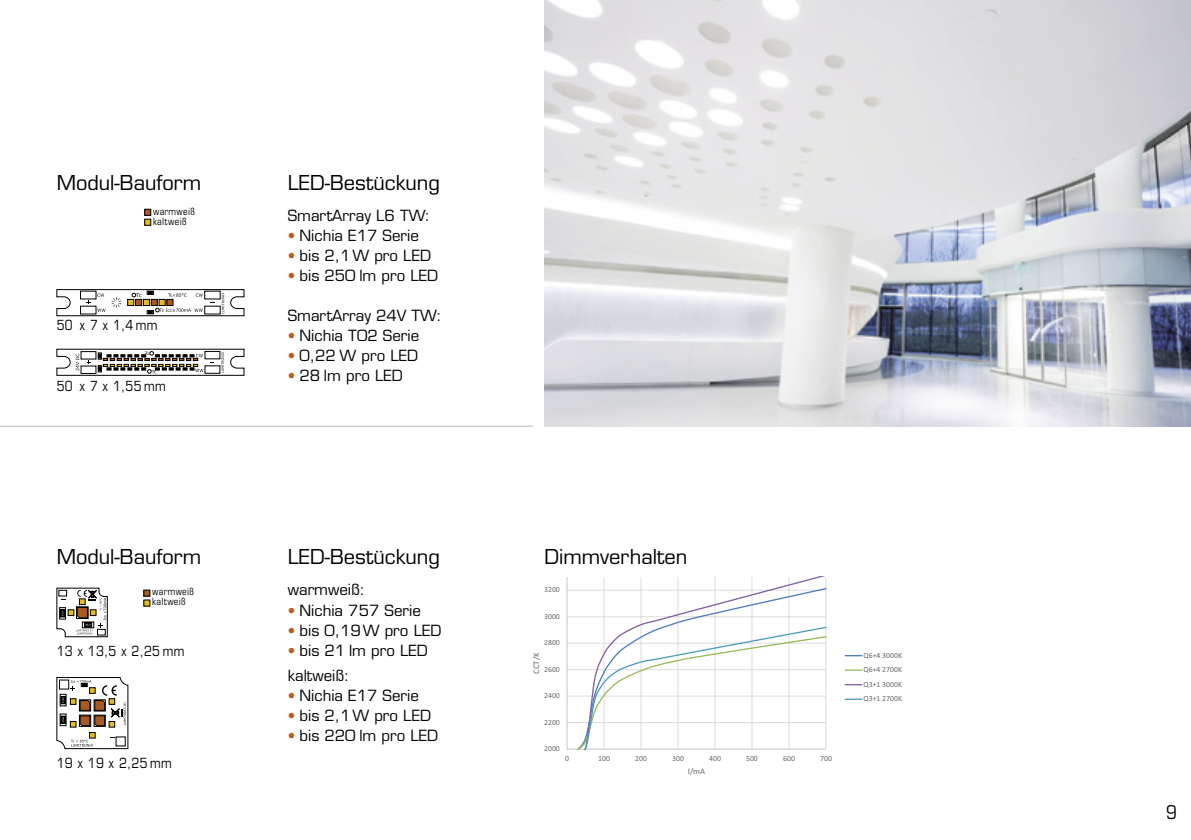
<style>
.page{position:relative;width:1191px;height:840px;background:#fff}
.page>*{position:absolute;margin:0;border:0;box-sizing:border-box;transform-origin:0 0}
.t1{font:20px "Eurostile";color:#000}
.t2{font:condensed 19px "Eurostile";color:#000}
.t3{font:15px/25.6px "Eurostile";color:#000}
.t4{font:condensed 14px "Eurostile";letter-spacing:.03em;color:#000}
.t5{font:condensed 10px/10px "Eurostile";letter-spacing:.03em;color:#000}
.t6{font:8.6px "Calibri";color:#676867}
.t7{font:7.8px/14.6px "Calibri";color:#676867;text-align:justify}
.s1{font-stretch:condensed;color:#bf5a20}
</style>
<div class="page">
<hr style="left:567px;top:721px;width:259px;height:1px;background:#ddd">
<hr style="left:567px;top:695px;width:259px;height:1px;background:#ddd">
<hr style="left:567px;top:669px;width:259px;height:1px;background:#ddd">
<hr style="left:567px;top:642px;width:259px;height:1px;background:#ddd">
<hr style="left:567px;top:616px;width:259px;height:1px;background:#ddd">
<hr style="left:567px;top:589px;width:259px;height:1px;background:#ddd">
<hr style="left:566px;top:576px;width:1px;height:172px;background:#c5c5c6">
<hr style="left:567px;top:748px;width:259px;height:1px;background:#c5c5c6">
<svg style="left:573px;top:576px;width:253px;height:49px"></svg>
<svg style="left:572px;top:625px;width:254px;height:124px"></svg>
<svg style="left:845px;top:655px;width:17px;height:1px"></svg>
<svg style="left:845px;top:669px;width:17px;height:1px"></svg>
<svg style="left:845px;top:684px;width:17px;height:1px"></svg>
<svg style="left:845px;top:698px;width:17px;height:1px"></svg>
<svg style="left:57px;top:289px;width:187px;height:27px"></svg>
<svg style="left:57px;top:349px;width:187px;height:26px"></svg>
<svg style="left:57px;top:677px;width:71px;height:71px"></svg>
<img style="left:544px;top:0;width:647px;height:426px">
<hr style="left:0;top:425px;width:533px;height:1px;background:#000">
<svg style="left:145px;top:209px;width:6px;height:16px"></svg>
<svg style="left:57px;top:587px;width:51px;height:49px"></svg>
<svg style="left:144px;top:589px;width:6px;height:7px"></svg>
<h1 class="t1" style="left:57px;top:170px;width:146px">Modul-Bauform</h1>
<p class="t5" style="left:153px;top:206px;width:43px">warmweiß kaltweiß</p>
<p class="t4" style="left:57px;top:316px;width:102px">50 x 7 x 1,4 mm</p>
<p class="t4" style="left:57px;top:377px;width:111px">50 x 7 x 1,55 mm</p>
<h1 class="t1" style="left:288px;top:170px;width:154px">LED-Bestückung</h1>
<p class="t3" style="left:288px;top:203px;width:144px">SmartArray L6 TW:</p>
<p class="t3" style="left:288px;top:223px;width:132px"><span class="s1">•</span> Nichia E17 Serie</p>
<p class="t3" style="left:288px;top:243px;width:145px"><span class="s1">•</span> bis 2,1W pro LED</p>
<p class="t3" style="left:288px;top:262px;width:152px"><span class="s1">•</span> bis 250 lm pro LED</p>
<p class="t3" style="left:288px;top:303px;width:155px">SmartArray 24V TW:</p>
<p class="t3" style="left:288px;top:322px;width:133px"><span class="s1">•</span> Nichia T02 Serie</p>
<p class="t3" style="left:288px;top:342px;width:132px"><span class="s1">•</span> 0,22 W pro LED</p>
<p class="t3" style="left:288px;top:362px;width:117px"><span class="s1">•</span> 28 lm pro LED</p>
<h1 class="t1" style="left:57px;top:544px;width:146px">Modul-Bauform</h1>
<h1 class="t1" style="left:544px;top:544px;width:144px">Dimmverhalten</h1>
<h1 class="t1" style="left:288px;top:544px;width:154px">LED-Bestückung</h1>
<p class="t3" style="left:288px;top:577px;width:79px">warmweiß:</p>
<p class="t3" style="left:288px;top:597px;width:134px"><span class="s1">•</span> Nichia 757 Serie</p>
<p class="t3" style="left:288px;top:617px;width:155px"><span class="s1">•</span> bis 0,19W pro LED</p>
<p class="t3" style="left:288px;top:637px;width:142px"><span class="s1">•</span> bis 21 lm pro LED kaltweiß:</p>
<p class="t3" style="left:288px;top:682px;width:132px"><span class="s1">•</span> Nichia E17 Serie</p>
<p class="t3" style="left:288px;top:702px;width:145px"><span class="s1">•</span> bis 2,1W pro LED</p>
<p class="t3" style="left:288px;top:722px;width:152px"><span class="s1">•</span> bis 220 lm pro LED</p>
<p class="t7" style="left:544px;top:582px;width:17px">3200</p>
<p class="t5" style="left:152px;top:586px;width:43px">warmweiß kaltweiß</p>
<p class="t7" style="left:544px;top:608px;width:17px">3000</p>
<p class="t7" style="left:544px;top:635px;width:17px">2800</p>
<p class="t4" style="left:57px;top:642px;width:129px">13 x 13,5 x 2,25 mm</p>
<p class="t6" style="left:531px;top:673px;width:22px;rotate:-90deg">CCT/K</p>
<p class="t7" style="left:544px;top:661px;width:17px">2600</p>
<p class="t7" style="left:544px;top:688px;width:17px">2400</p>
<p class="t7" style="left:544px;top:714px;width:17px">2200</p>
<p class="t7" style="left:544px;top:741px;width:17px">2000</p>
<p class="t4" style="left:57px;top:754px;width:117px">19 x 19 x 2,25 mm</p>
<p class="t7" style="left:565px;top:751px;width:5px">0</p>
<p class="t7" style="left:598px;top:751px;width:13px">100</p>
<p class="t7" style="left:635px;top:751px;width:13px">200</p>
<p class="t7" style="left:672px;top:751px;width:13px">300</p>
<p class="t7" style="left:709px;top:751px;width:13px">400</p>
<p class="t7" style="left:746px;top:751px;width:13px">500</p>
<p class="t7" style="left:783px;top:751px;width:13px">600</p>
<p class="t7" style="left:820px;top:751px;width:13px">700</p>
<p class="t6" style="left:688px;top:765px;width:19px">I/mA</p>
<p class="t7" style="left:863px;top:647px;width:40px">Q6+4 3000K Q6+4 2700K Q3+1 3000K Q3+1 2700K</p>
<p class="t2" style="left:1166px;top:800px;width:12px">9</p>
</div>
